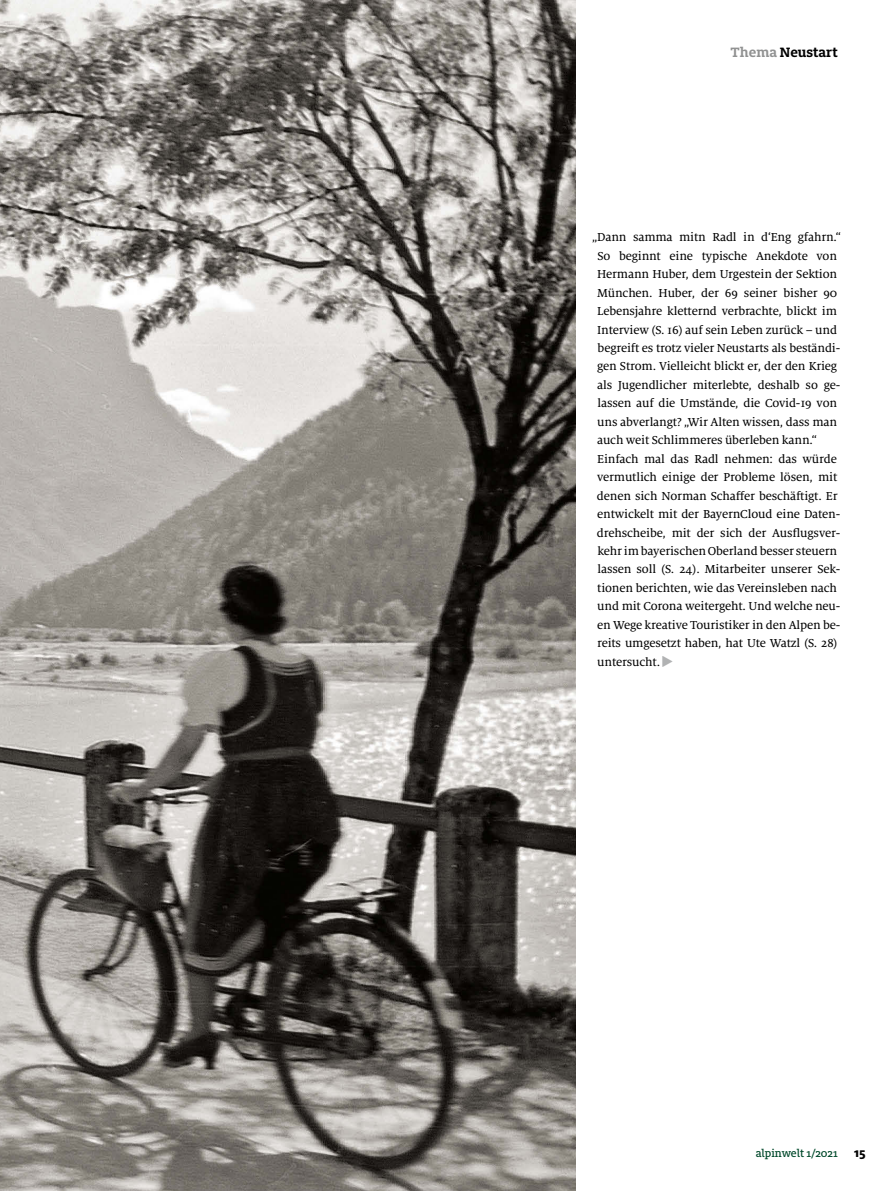
<style>
.page{position:relative;width:893px;height:1191px;background:#fff}
.page>*{position:absolute;margin:0;border:0;box-sizing:border-box;transform-origin:0 0}
.t1{font:700 15px "FF Milo Slab";color:#000}
.t2{font:12.75px/18.5px "Milo Serif OT Text";letter-spacing:-.015em;color:#000}
.t3{font:500 12px "FF Milo Slab";color:#00492b}
.s1{color:#919292}
.s2{font-family:"Milo Pro";font-weight:800;font-size:13.5px;color:#000}
</style>
<div class="page">
<img style="left:0;top:0;width:575px;height:1191px">
<p class="t1" style="left:731px;top:42px;width:109px"><span class="s1">Thema</span> Neustart</p>
<p class="t2" style="left:597px;top:228px;width:245px;text-indent:-5px">„Dann samma mitn Radl in d‘Eng gfahrn.“ So beginnt eine typische Anekdote von Hermann Huber, dem Urgestein der Sektion München. Huber, der 69 seiner bisher 90<br>Lebensjahre kletternd verbrachte, blickt im Interview (S. 16) auf sein Leben zurück – und begreift es trotz vieler Neustarts als beständi&shy;gen Strom. Vielleicht blickt er, der den Krieg als Jugendlicher miterlebte, deshalb so ge&shy;lassen auf die Umstände, die Covid-19 von uns abverlangt? „Wir Alten wissen, dass man auch weit Schlimmeres überleben kann.“ Einfach mal das Radl nehmen: das würde vermutlich einige der Probleme lösen, mit denen sich Norman Schaffer beschäftigt. Er entwickelt mit der BayernCloud eine Daten&shy;drehscheibe, mit der sich der Ausflugsver&shy;kehr im bayerischen Oberland besser steuern lassen soll (S. 24). Mitarbeiter unserer Sek&shy;tionen berichten, wie das Vereinsleben nach und mit Corona weitergeht. Und welche neu&shy;en Wege kreative Touristiker in den Alpen be&shy;reits umgesetzt haben, hat Ute Watzl (S. 28) untersucht.</p>
<p class="t3" style="left:756px;top:1146px;width:111px">alpinwelt 1/2021 <span class="s2">15</span></p>
</div>
